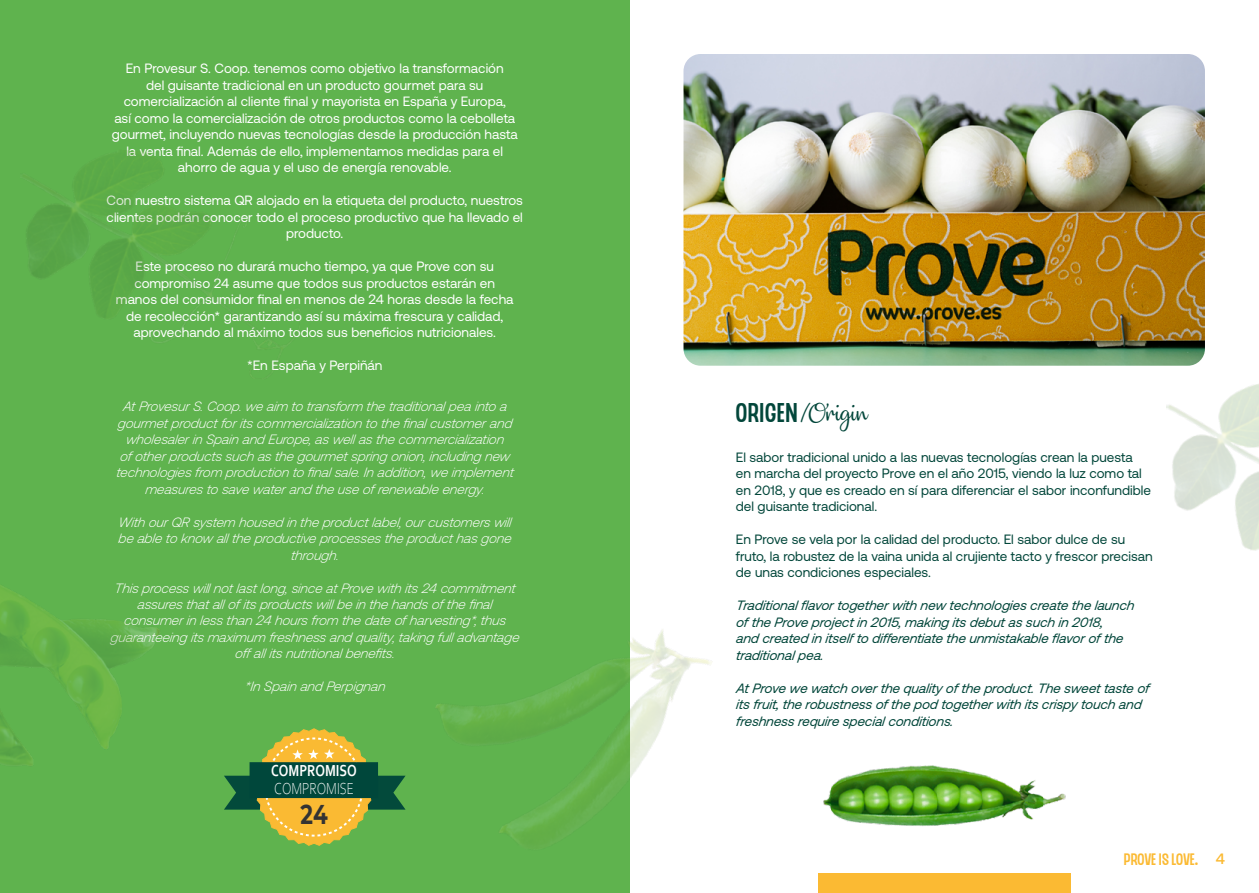
<style>
.page{position:relative;width:1259px;height:893px;background:#fff}
.page>*{position:absolute;margin:0;border:0;box-sizing:border-box;transform-origin:0 0}
.t1{font:700 27.15px "Montserrat";color:#333;scale:.79 1}
.t2{font:24px "Dulcelin";color:#02463a}
.t3{font:700 16.65px "Corbel";color:#fff;scale:.79 1}
.t4{font:300 16.65px "Corbel";color:#fff;scale:.79 1}
.t5{font:16.5px "CHEDROS";letter-spacing:.01em;color:#fbba33}
.t6{font:13.5px/16.5px "Aeonik";color:#fff;text-align:center}
.t7{font:italic 300 13.5px/16.5px "Aeonik";color:#fff;text-align:center}
.t8{font:13.5px/16.5px "Aeonik";color:#02463a}
.t9{font:italic 13.5px/16.5px "Aeonik";color:#02463a}
.s1{font-family:"CHEDROS";font-size:27px}
.s2{font-family:"Aeonik";font-weight:500;font-size:15px}
</style>
<div class="page">
<div style="left:0;top:0;width:629px;height:893px;background:#5fb34e"></div>
<img style="left:683px;top:54px;width:522px;height:312px">
<div style="left:818px;top:874px;width:252px;height:19px;background:#fbba33"></div>
<svg style="left:224px;top:728px;width:173px;height:118px"></svg>
<img style="left:26px;top:169px;width:271px;height:206px">
<img style="left:397px;top:555px;width:316px;height:332px">
<img style="left:0;top:585px;width:160px;height:181px">
<img style="left:823px;top:765px;width:243px;height:61px">
<img style="left:1166px;top:384px;width:93px;height:167px">
<p class="t6" style="left:112px;top:60px;width:407px">En Provesur S. Coop. tenemos como objetivo la transformación<br>del guisante tradicional en un producto gourmet para su comercialización al cliente final y mayorista en España y Europa,<br>así como la comercialización de otros productos como la cebolleta gourmet, incluyendo nuevas tecnologías desde la producción hasta la venta final. Además de ello, implementamos medidas para el ahorro de agua y el uso de energía renovable.</p>
<p class="t6" style="left:106px;top:192px;width:418px">Con nuestro sistema QR alojado en la etiqueta del producto, nuestros clientes podrán conocer todo el proceso productivo que ha llevado el producto.</p>
<p class="t6" style="left:116px;top:258px;width:399px">Este proceso no durará mucho tiempo, ya que Prove con su compromiso 24 asume que todos sus productos estarán en manos del consumidor final en menos de 24 horas desde la fecha de recolección* garantizando así su máxima frescura y calidad, aprovechando al máximo todos sus beneficios nutricionales.</p>
<p class="t6" style="left:247px;top:357px;width:137px">*En España y Perpiñán</p>
<p class="t7" style="left:116px;top:398px;width:399px">At Provesur S. Coop. we aim to transform the traditional p ea into a gourmet product for its commercialization to the final customer and wholesaler in Spain and Europ e, as well as the commercialization<br>of other products such as the gourmet spring onion, including new technologies from p roduction to final sale. In addition, we imp lement measures to save water and the use of renewable energy.</p>
<p class="t7" style="left:118px;top:514px;width:397px">With our QR system housed in the product label, our customers will be able to know all the productive processes the product has gone through.</p>
<p class="t7" style="left:110px;top:580px;width:412px">This process will not last long, since at Prove with its 24 commitment assures that all of its products will be in the hands of the final consumer in less than 24 hours from the date of harvesting *, thus guaranteeing its maximum freshness and quality, taking full advantage off all its nutritional benefits.</p>
<p class="t7" style="left:244px;top:679px;width:144px">*In Spain and Perpignan</p>
<p class="t3" style="left:271px;top:760px;width:110px">COMPROMISO</p>
<p class="t4" style="left:274px;top:778px;width:102px">COMPROMISE</p>
<h1 class="t1" style="left:300px;top:795px;width:36px">24</h1>
<h2 class="t2" style="left:736px;top:398px;width:134px"><span class="s1">ORIGEN</span>/Origin</h2>
<p class="t8" style="left:736px;top:449px;width:417px">El sabor tradicional unido a las nuevas tecnologías crean la puesta en marcha del proyecto Prove en el año 2015, viendo la luz como tal en 2018, y que es creado en sí para diferenciar el sabor inconfundible del guisante tradicional.</p>
<p class="t8" style="left:736px;top:531px;width:418px">En Prove se vela por la calidad del producto. El sabor dulce de su fruto, la robustez de la vaina unida al crujiente tacto y frescor precisan de unas condiciones especiales.</p>
<p class="t9" style="left:736px;top:597px;width:402px">Traditional flavor together with new technologies create the launch of the Prove project in 2015, making its debut as such in 2018,<br>and created in itself to differentiate the unmistakable flavor of the traditional pea.</p>
<p class="t9" style="left:736px;top:680px;width:414px">At Prove we watch over the quality of the product. The sweet taste of its fruit, the robustness of the p od together with its crispy touch and freshness require sp ecial conditions.</p>
<p class="t5" style="left:1124px;top:853px;width:102px">PROVE IS LOVE. <span class="s2">4</span></p>
</div>
